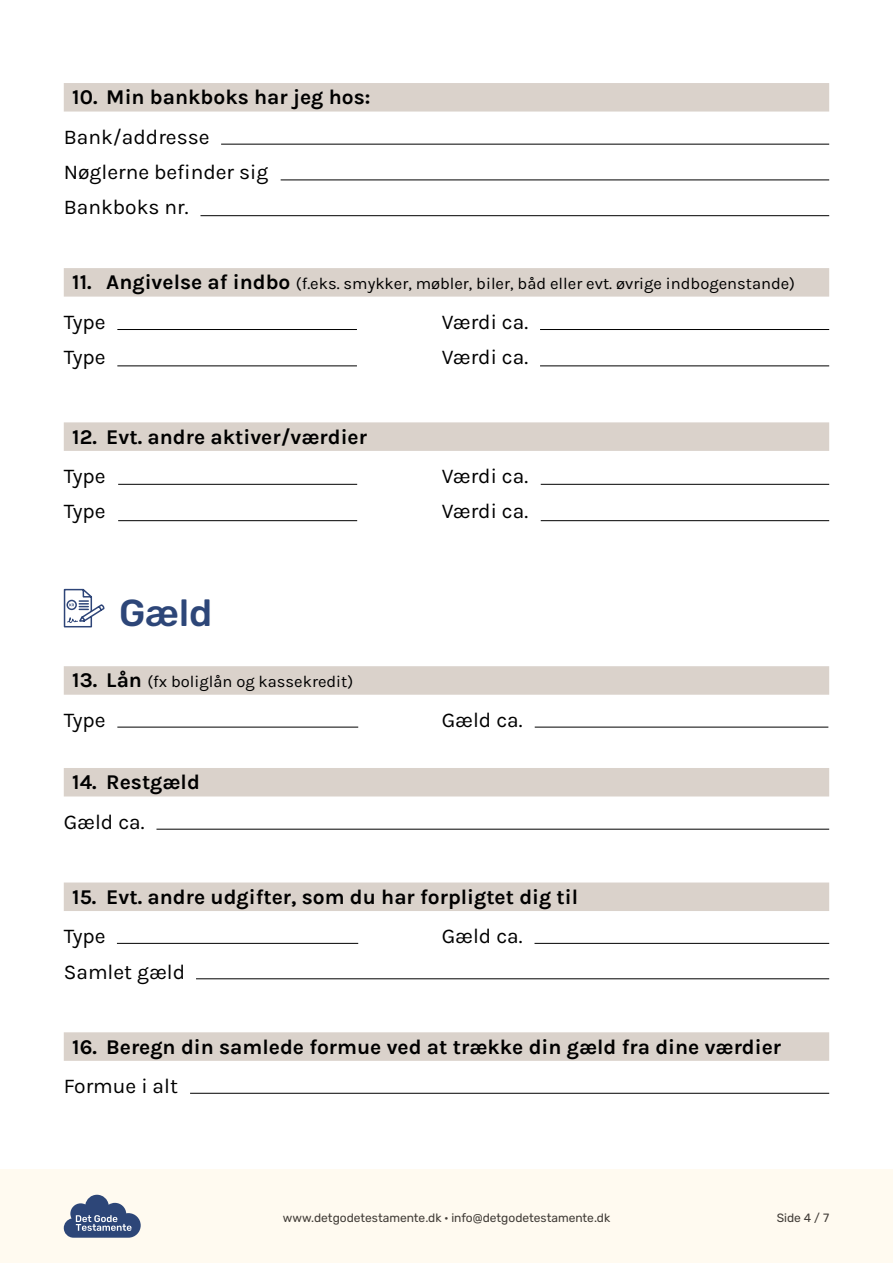
<style>
.page{position:relative;width:893px;height:1263px;background:#fff}
.page>*{position:absolute;margin:0;border:0;box-sizing:border-box;transform-origin:0 0}
.t1{font:500 37.5px "Rubik";color:#2d4678}
.t2{font:700 21px "Karla";color:#000}
.t3{font:21px/35.2px "Karla";color:#000}
.t4{font:16.5px "Karla";color:#000}
.t5{font:12px "Rubik";color:#413c37}
.s1{font-weight:700;font-size:21px}
</style>
<div class="page">
<div style="left:0;top:1169px;width:893px;height:94px;background:#fffaf0"></div>
<svg style="left:64px;top:1195px;width:77px;height:43px"></svg>
<div style="left:64px;top:83px;width:765px;height:29px;background:#dad2cb"></div>
<div style="left:64px;top:268px;width:765px;height:29px;background:#dad2cb"></div>
<div style="left:64px;top:422px;width:765px;height:29px;background:#dad2cb"></div>
<div style="left:64px;top:666px;width:765px;height:29px;background:#dad2cb"></div>
<div style="left:64px;top:768px;width:765px;height:28px;background:#dad2cb"></div>
<div style="left:64px;top:882px;width:765px;height:29px;background:#dad2cb"></div>
<div style="left:64px;top:1032px;width:765px;height:29px;background:#dad2cb"></div>
<hr style="left:281px;top:180px;width:548px;height:1px;background:#000">
<hr style="left:200px;top:215px;width:629px;height:1px;background:#000">
<hr style="left:221px;top:144px;width:608px;height:1px;background:#000">
<hr style="left:117px;top:365px;width:240px;height:1px;background:#000">
<hr style="left:540px;top:365px;width:289px;height:1px;background:#000">
<hr style="left:117px;top:329px;width:240px;height:1px;background:#000">
<hr style="left:540px;top:329px;width:289px;height:1px;background:#000">
<hr style="left:118px;top:520px;width:239px;height:1px;background:#000">
<hr style="left:541px;top:520px;width:288px;height:1px;background:#000">
<hr style="left:118px;top:484px;width:239px;height:1px;background:#000">
<hr style="left:541px;top:484px;width:288px;height:1px;background:#000">
<hr style="left:117px;top:727px;width:241px;height:1px;background:#000">
<hr style="left:117px;top:943px;width:241px;height:1px;background:#000">
<hr style="left:156px;top:829px;width:673px;height:1px;background:#000">
<hr style="left:196px;top:978px;width:633px;height:1px;background:#000">
<hr style="left:190px;top:1093px;width:639px;height:1px;background:#000">
<hr style="left:535px;top:727px;width:293px;height:1px;background:#000">
<hr style="left:534px;top:943px;width:295px;height:1px;background:#000">
<svg style="left:63px;top:588px;width:42px;height:40px"></svg>
<p class="t2" style="left:72px;top:86px;width:300px">10. Min bankboks har jeg hos:</p>
<p class="t3" style="left:64px;top:120px;width:206px">Bank/addresse<br>Nøglerne befinder sig<br>Bankboks nr.</p>
<p class="t4" style="left:72px;top:275px;width:724px"><span class="s1">11. Angivelse af indbo</span> (f.eks. smykker, møbler, biler, båd eller evt. øvrige indbogenstande)</p>
<p class="t3" style="left:64px;top:305px;width:43px">Type</p>
<p class="t3" style="left:442px;top:305px;width:88px">Værdi ca.</p>
<p class="t3" style="left:64px;top:340px;width:43px">Type</p>
<p class="t3" style="left:442px;top:340px;width:88px">Værdi ca.</p>
<p class="t2" style="left:72px;top:425px;width:296px">12. Evt. andre aktiver/værdier</p>
<p class="t3" style="left:64px;top:459px;width:43px">Type</p>
<p class="t3" style="left:442px;top:459px;width:88px">Værdi ca.</p>
<p class="t3" style="left:64px;top:494px;width:43px">Type</p>
<p class="t3" style="left:442px;top:494px;width:88px">Værdi ca.</p>
<h1 class="t1" style="left:119px;top:596px;width:95px">Gæld</h1>
<p class="t4" style="left:72px;top:673px;width:282px"><span class="s1">13. Lån</span> (fx boliglån og kassekredit)</p>
<p class="t3" style="left:64px;top:703px;width:43px">Type</p>
<p class="t3" style="left:442px;top:703px;width:82px">Gæld ca.</p>
<p class="t2" style="left:72px;top:770px;width:129px">14. Restgæld</p>
<p class="t3" style="left:64px;top:805px;width:82px">Gæld ca.</p>
<p class="t2" style="left:72px;top:885px;width:507px">15. Evt. andre udgifter, som du har forpligtet dig til</p>
<p class="t3" style="left:64px;top:919px;width:43px">Type</p>
<p class="t3" style="left:442px;top:919px;width:82px">Gæld ca.</p>
<p class="t3" style="left:64px;top:954px;width:123px">Samlet gæld</p>
<p class="t2" style="left:72px;top:1035px;width:710px">16. Beregn din samlede formue ved at trække din gæld fra dine værdier</p>
<p class="t3" style="left:64px;top:1069px;width:116px">Formue i alt</p>
<p class="t5" style="left:283px;top:1212px;width:329px">www.detgodetestamente.dk · info@detgodetestamente.dk</p>
<p class="t5" style="left:777px;top:1212px;width:54px">Side 4 / 7</p>
</div>
